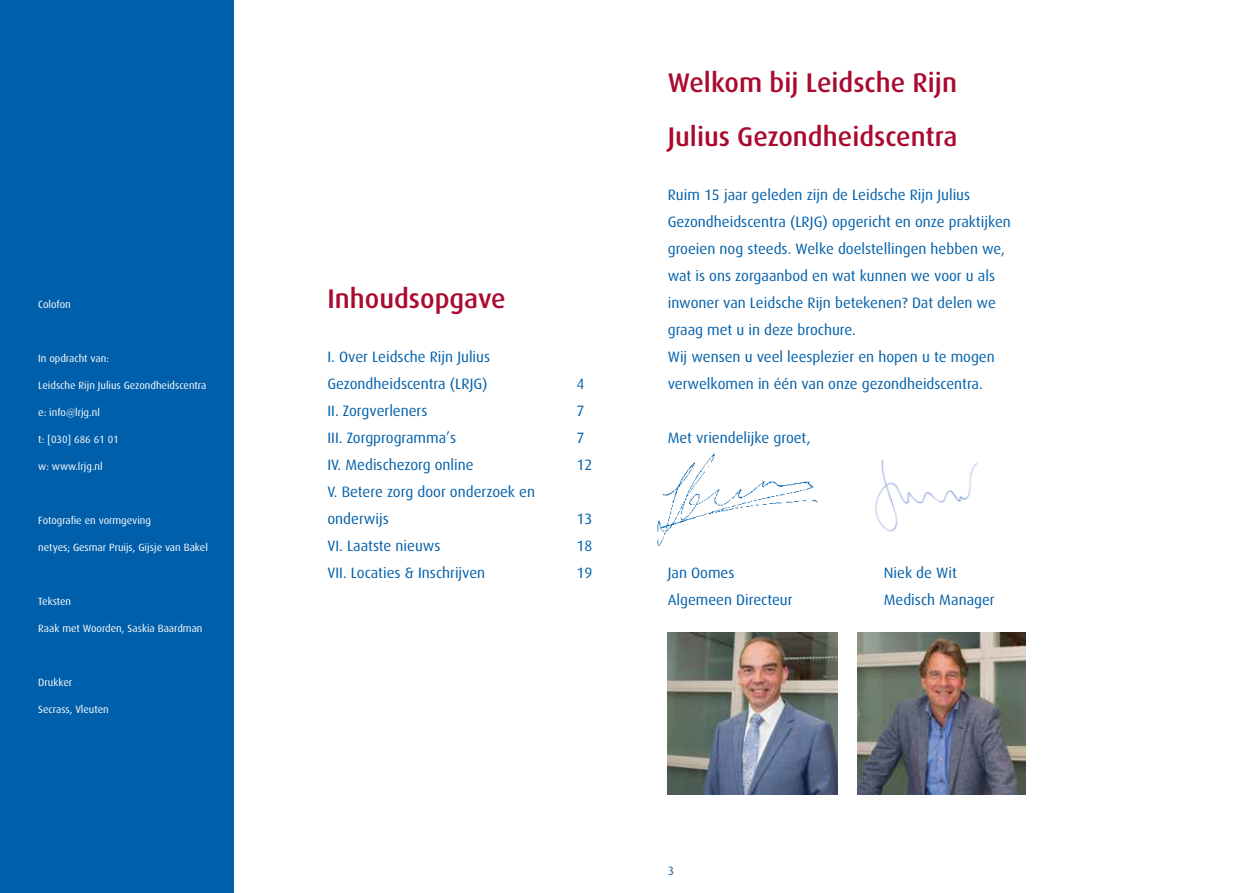
<style>
.page{position:relative;width:1259px;height:893px;background:#fff}
.page>*{position:absolute;margin:0;border:0;box-sizing:border-box;transform-origin:0 0}
.t1{font:500 27px/54px "Dax";color:#aa0a2f}
.t2{font:15px/27px "Dax";color:#005faa}
.t3{font:12px "Dax";color:#1160ab}
.t4{font:10.5px "Dax";color:#fff}
</style>
<div class="page">
<img style="left:668px;top:632px;width:170px;height:162px">
<img style="left:858px;top:632px;width:167px;height:162px">
<img style="left:657px;top:453px;width:161px;height:93px">
<img style="left:875px;top:459px;width:103px;height:73px">
<div style="left:0;top:0;width:234px;height:893px;background:#005faa"></div>
<p class="t4" style="left:38px;top:299px;width:34px">Colofon</p>
<p class="t4" style="left:38px;top:353px;width:72px">In opdracht van:</p>
<p class="t4" style="left:38px;top:380px;width:170px">Leidsche Rijn Julius Gezondheidscentra</p>
<p class="t4" style="left:38px;top:407px;width:63px">e: info@lrjg.nl</p>
<p class="t4" style="left:38px;top:434px;width:82px">t: [030] 686 61 01</p>
<p class="t4" style="left:38px;top:461px;width:66px">w: www.lrjg.nl</p>
<p class="t4" style="left:38px;top:515px;width:114px">Fotografie en vormgeving</p>
<p class="t4" style="left:38px;top:542px;width:171px">netyes; Gesmar Pruijs, Gijsje van Bakel</p>
<p class="t4" style="left:38px;top:596px;width:34px">Teksten</p>
<p class="t4" style="left:38px;top:623px;width:166px">Raak met Woorden, Saskia Baardman</p>
<p class="t4" style="left:38px;top:677px;width:35px">Drukker</p>
<p class="t4" style="left:38px;top:704px;width:72px">Secrass, Vleuten</p>
<h1 class="t1" style="left:327px;top:272px;width:180px">Inhoudsopgave</h1>
<p class="t2" style="left:327px;top:344px;width:164px">I. Over Leidsche Rijn Julius<br>Gezondheidscentra (LRJG)</p>
<p class="t2" style="left:576px;top:371px;width:9px">4</p>
<p class="t2" style="left:327px;top:398px;width:102px">II. Zorgverleners</p>
<p class="t2" style="left:576px;top:398px;width:9px">7</p>
<p class="t2" style="left:327px;top:425px;width:130px">III. Zorgprogramma’s</p>
<p class="t2" style="left:576px;top:425px;width:9px">7</p>
<p class="t2" style="left:327px;top:452px;width:148px">IV. Medischezorg online</p>
<p class="t2" style="left:576px;top:452px;width:17px">12</p>
<p class="t2" style="left:327px;top:479px;width:209px">V. Betere zorg door onderzoek en onderwijs</p>
<p class="t2" style="left:576px;top:506px;width:17px">13</p>
<p class="t2" style="left:327px;top:533px;width:115px">VI. Laatste nieuws</p>
<p class="t2" style="left:576px;top:533px;width:17px">18</p>
<p class="t2" style="left:327px;top:560px;width:159px">VII. Locaties &amp; Inschrijven</p>
<p class="t2" style="left:576px;top:560px;width:17px">19</p>
<h1 class="t1" style="left:668px;top:56px;width:291px">Welkom bij Leidsche Rijn<br>Julius Gezondheidscentra</h1>
<p class="t2" style="left:668px;top:182px;width:345px">Ruim 15 jaar geleden zijn de Leidsche Rijn Julius Gezondheidscentra (LRJG) opgericht en onze praktijken groeien nog steeds. Welke doelstellingen hebben we, wat is ons zorgaanbod en wat kunnen we voor u als inwoner van Leidsche Rijn betekenen? Dat delen we graag met u in deze brochure.<br>Wij wensen u veel leesplezier en hopen u te mogen verwelkomen in één van onze gezondheidscentra.</p>
<p class="t2" style="left:668px;top:425px;width:144px">Met vriendelijke groet,</p>
<p class="t2" style="left:668px;top:560px;width:68px">Jan Oomes</p>
<p class="t2" style="left:884px;top:560px;width:74px">Niek de Wit</p>
<p class="t2" style="left:668px;top:587px;width:126px">Algemeen Directeur</p>
<p class="t2" style="left:884px;top:587px;width:112px">Medisch Manager</p>
<p class="t3" style="left:668px;top:864px;width:8px">3</p>
</div>
